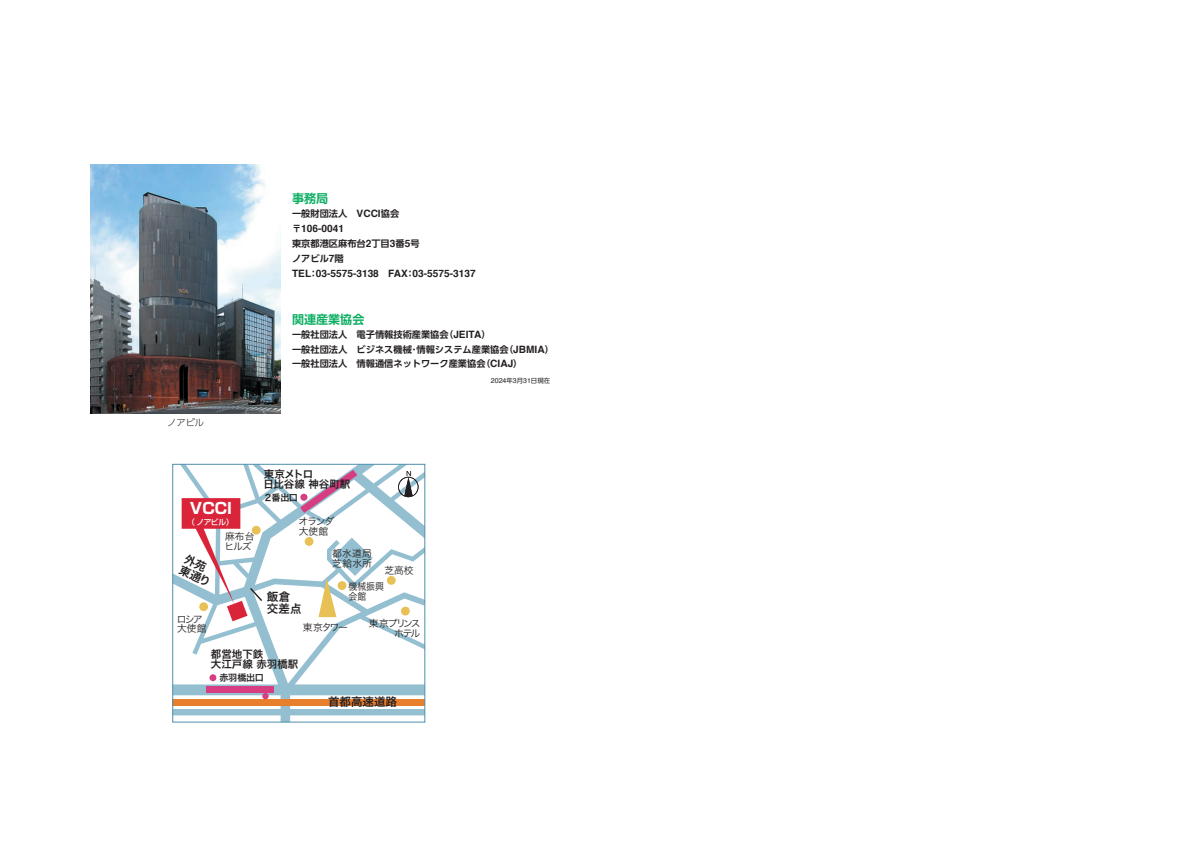
<style>
.page{position:relative;width:1191px;height:842px;background:#fff}
.page>*{position:absolute;margin:0;border:0;box-sizing:border-box;transform-origin:0 0}
.t1{font:15.3px "Shin Go Pro Bold 90 pv RKSJ H";color:#fff}
.t2{font:700 12px "UD Shin Go Pro De";color:#0bae62}
.t3{font:11.5px/11.9px "Hira Kaku Pro W6 90 pv RKSJ H";color:#231f20}
.t4{font:10.5px/10.5px "Hira Kaku Pro W6 90 pv RKSJ H";color:#231f20}
.t5{font:700 10.1px "Helvetica";color:#231f20}
.t6{font:9.8px/9.8px "Hira Kaku Pro W3 90 pv RKSJ H";color:#231f20}
.t7{font:9.8px/9.8px "Hira Kaku Pro W3 90 pv RKSJ H";letter-spacing:-.17em;color:#231f20;text-align:right}
.t8{font:9.8px/9.8px "Hira Kaku Pro W3 90 pv RKSJ H";color:#231f20;scale:.9 1}
.t9{font:700 9.2px/14.9px "UD Shin Go Pro De";color:#231f20}
.t10{font:300 9.2px "UD Shin Go Pro";color:#231f20}
.t11{font:9.1px "Hira Kaku Pro W6 90 pv RKSJ H";letter-spacing:-.025em;color:#231f20}
.t12{font:7.7px "Shin Go Pro Medium 90 pv RKSJ H";color:#fff}
.t13{font:7px "Helvetica";color:#231f20}
.s1{font-family:"Helvetica";font-size:10.1px}
.s2{font-family:"UD Shin Go Pro De";font-size:9.2px}
.s3{font-family:"UD Shin Go Pro";font-size:6.4px}
</style>
<div class="page">
<img style="left:91px;top:164px;width:190px;height:250px">
<svg style="left:174px;top:466px;width:249px;height:254px"></svg>
<div style="left:173px;top:699px;width:252px;height:7px;background:#e87f2d"></div>
<svg style="left:300px;top:470px;width:57px;height:43px"></svg>
<svg style="left:318px;top:538px;width:55px;height:79px"></svg>
<div style="left:387px;top:576px;width:9px;height:9px;background:#e7c155;border-radius:50%"></div>
<div style="left:401px;top:607px;width:9px;height:8px;background:#e7c155;border-radius:50%"></div>
<div style="left:305px;top:537px;width:8px;height:9px;background:#e7c155;border-radius:50%"></div>
<div style="left:337px;top:581px;width:9px;height:9px;background:#e7c155;border-radius:50%"></div>
<div style="left:300px;top:494px;width:7px;height:7px;background:#d73e81;border-radius:50%"></div>
<div style="left:209px;top:674px;width:7px;height:7px;background:#d73e81;border-radius:50%"></div>
<div style="left:262px;top:693px;width:7px;height:6px;background:#d73e81;border-radius:50%"></div>
<svg style="left:182px;top:498px;width:82px;height:123px"></svg>
<div style="left:172px;top:464px;width:253px;height:258px;border:1px solid #4d8fab"></div>
<svg style="left:398px;top:471px;width:20px;height:26px"></svg>
<div style="left:207px;top:686px;width:67px;height:6px;background:#d73e81"></div>
<p class="t10" style="left:167px;top:415px;width:38px">ノアビル</p>
<h2 class="t2" style="left:292px;top:189px;width:38px">事務局</h2>
<p class="t9" style="left:292px;top:206px;width:109px">一般財団法人　<span class="s1">VCCI</span>協会</p>
<p class="t5" style="left:292px;top:219px;width:54px"><span class="s2">〒</span>106-0041</p>
<p class="t9" style="left:292px;top:236px;width:129px">東京都港区麻布台<span class="s1">2</span>丁目<span class="s1">3</span>番<span class="s1">5</span>号ノアビル<span class="s1">7</span>階</p>
<p class="t5" style="left:292px;top:264px;width:185px">TEL<span class="s2">：</span>03-5575-3138 FAX<span class="s2">：</span>03-5575-3137</p>
<h2 class="t2" style="left:292px;top:310px;width:74px">関連産業協会</h2>
<p class="t9" style="left:292px;top:326px;width:263px">一般社団法人　電子情報技術産業協会（<span class="s1">JEITA</span>）<br>一般社団法人　ビジネス機械･情報システム産業協会（<span class="s1">JBMIA</span>）一般社団法人　情報通信ネットワーク産業協会（<span class="s1">CIAJ</span>）</p>
<p class="t13" style="left:491px;top:375px;width:61px">2024<span class="s3">年</span>3<span class="s3">月</span>31<span class="s3">日現在</span></p>
<h1 class="t1" style="left:190px;top:496px;width:44px">VCCI</h1>
<p class="t12" style="left:187px;top:515px;width:48px">（ノアビル）</p>
<p class="t3" style="left:187px;top:553px;width:35px;line-height:11.5px;rotate:25deg">外苑東通り</p>
<p class="t6" style="left:177px;top:613px;width:31px">ロシア大使館</p>
<p class="t6" style="left:224px;top:531px;width:32px">麻布台ヒルズ</p>
<p class="t4" style="left:263px;top:468px;width:88px">東京メトロ<br>日比谷線 神谷町駅</p>
<p class="t11" style="left:265px;top:490px;width:34px">2番出口</p>
<p class="t6" style="left:298px;top:516px;width:38px">オランダ大使館</p>
<p class="t6" style="left:332px;top:548px;width:41px">都水道局芝給水所</p>
<p class="t6" style="left:384px;top:564px;width:31px">芝高校</p>
<p class="t3" style="left:267px;top:590px;width:36px">飯倉交差点</p>
<p class="t8" style="left:349px;top:581px;width:41px">機械振興会館</p>
<p class="t6" style="left:303px;top:621px;width:46px">東京タワー</p>
<p class="t7" style="left:369px;top:617px;width:53px">東京プリンスホテル</p>
<p class="t4" style="left:211px;top:648px;width:89px">都営地下鉄<br>大江戸線 赤羽橋駅</p>
<p class="t11" style="left:219px;top:669px;width:46px">赤羽橋出口</p>
<p class="t3" style="left:328px;top:696px;width:70px">首都高速道路</p>
</div>
